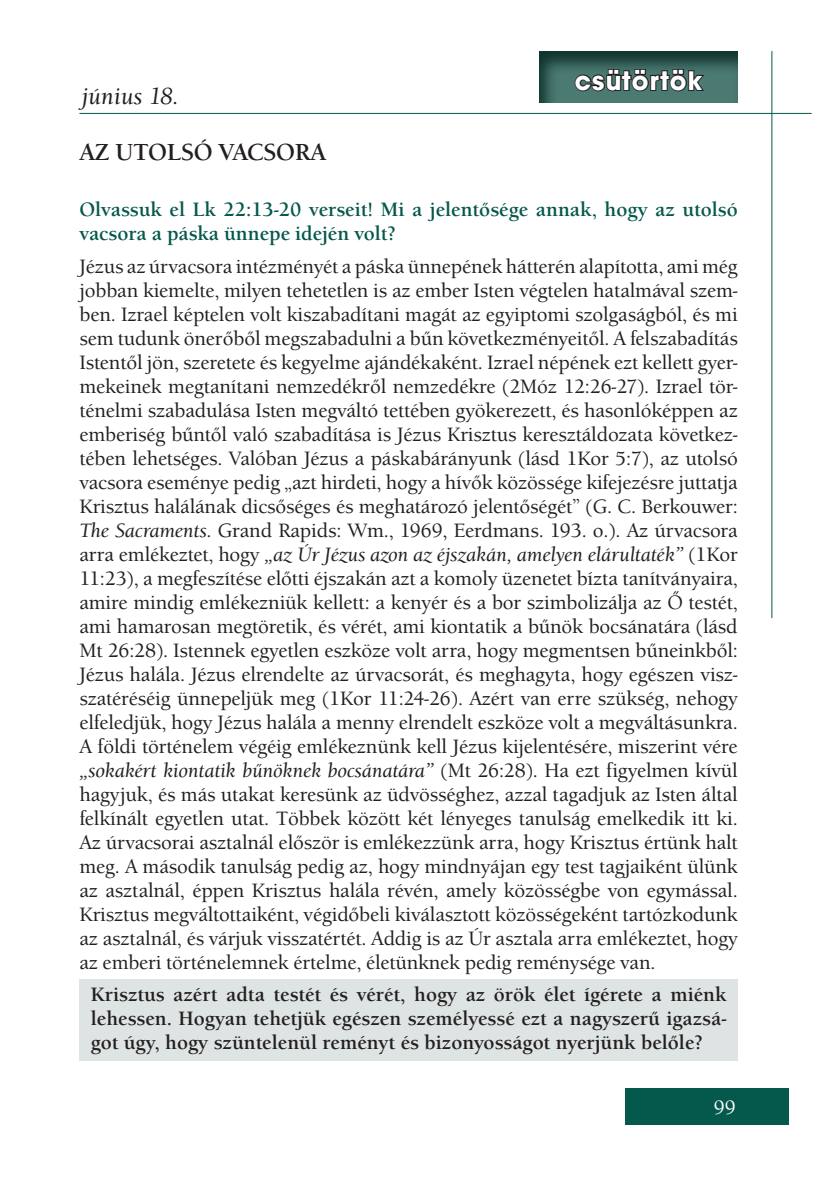
<style>
.page{position:relative;width:840px;height:1191px;background:#fff}
.page>*{position:absolute;margin:0;border:0;box-sizing:border-box;transform-origin:0 0}
.t1{font:700 28px "Avant Gar Got Itc TEE";letter-spacing:.04em;color:#fff}
.t2{font:700 24px "Berkeley Old Sty Itc TEE";color:#231f20}
.t3{font:italic 500 24px "Berkeley Old Sty Itc TEE";color:#231f20}
.t4{font:500 20px/24px "Berkeley Old Sty Itc TEE";letter-spacing:-.01em;color:#231f20;text-align:justify}
.t5{font:700 20px/24px "Berkeley Old Sty Itc TEE";color:#231f20;text-align:justify}
.t6{font:700 20px/24px "Berkeley Old Sty Itc TEE";color:#05584c}
.t7{font:500 20px "Berkeley Old Sty Itc TEE";color:#fff}
.s1{font-style:italic}
</style>
<div class="page">
<div style="left:624px;top:1089px;width:164px;height:36px;background:#05584c"></div>
<hr style="left:79px;top:113px;width:732px;height:1px;background:#05584c">
<hr style="left:771px;top:51px;width:1px;height:567px;background:#05584c">
<div style="left:79px;top:979px;width:658px;height:81px;background:#dee4e3"></div>
<svg style="left:539px;top:51px;width:199px;height:52px;background:#356059"></svg>
<svg style="left:573px;top:68px;width:133px;height:25px;background:#39534f"></svg>
<p class="t3" style="left:81px;top:82px;width:99px">június 18.</p>
<p class="t2" style="left:79px;top:138px;width:248px">AZ UTOLSÓ VACSORA</p>
<h1 class="t1" style="left:574px;top:63px;width:128px">csütörtök</h1>
<p class="t6" style="left:79px;top:198px;width:659px">Olvassuk el Lk 22:13-20 verseit! Mi a jelentősége annak, hogy az utolsó vacsora a páska ünnepe idején volt?</p>
<p class="t4" style="left:79px;top:254px;width:659px">Jézus az úrvacsora intézményét a páska ünnepének hátterén alapította, ami még jobban kiemelte, milyen tehetetlen is az ember Isten végtelen hatalmával szem&shy;ben. Izrael képtelen volt kiszabadítani magát az egyiptomi szolgaságból, és mi sem tudunk önerőből megszabadulni a bűn következményeitől. A felszabadítás Istentől jön, szeretete és kegyelme ajándékaként. Izrael népének ezt kellett gyer&shy;mekeinek megtanítani nemzedékről nemzedékre (2Móz 12:26-27). Izrael tör&shy;ténelmi szabadulása Isten megváltó tettében gyökerezett, és hasonlóképpen az emberiség bűntől való szabadítása is Jézus Krisztus keresztáldozata következ&shy;tében lehetséges. Valóban Jézus a páskabárányunk (lásd 1Kor 5:7), az utolsó vacsora eseménye pedig „azt hirdeti, hogy a hívők közössége kifejezésre juttatja Krisztus halálának dicsőséges és meghatározó jelentőségét” (G. C. Berkouwer:<br><span class="s1">The Sacraments</span>. Grand Rapids: Wm., 1969, Eerdmans. 193. o.). Az úrvacsora arra emlékeztet, hogy <span class="s1">„az Úr Jézus azon az éjszakán, amelyen elárultaték”</span> (1Kor 11:23), a megfeszítése előtti éjszakán azt a komoly üzenetet bízta tanítványaira, amire mindig emlékezniük kellett: a kenyér és a bor szimbolizálja az Ő testét, ami hamarosan megtöretik, és vérét, ami kiontatik a bűnök bocsánatára (lásd Mt 26:28). Istennek egyetlen eszköze volt arra, hogy megmentsen bűneinkből:<br>Jézus halála. Jézus elrendelte az úrvacsorát, és meghagyta, hogy egészen vis - szatéréséig ünnepeljük meg (1Kor 11:24-26). Azért van erre szükség, nehogy elfeledjük, hogy Jézus halála a menny elrendelt eszköze volt a megváltásunkra.<br>A földi történelem végéig emlékeznünk kell Jézus kijelentésére, miszerint vére <span class="s1">„sokakért kiontatik bűnöknek bocsánatára”</span> (Mt 26:28). Ha ezt figyelmen kívül hagyjuk, és más utakat keresünk az üdvösséghez, azzal tagadjuk az Isten által felkínált egyetlen utat. Többek között két lényeges tanulság emelkedik itt ki.<br>Az úrvacsorai asztalnál először is emlékezzünk arra, hogy Krisztus értünk halt meg. A második tanulság pedig az, hogy mindnyájan egy test tagjaiként ülünk az asztalnál, éppen Krisztus halála révén, amely közösségbe von egymással.<br>Krisztus megváltottaiként, végidőbeli kiválasztott közösségeként tartózkodunk az asztalnál, és várjuk visszatértét. Addig is az Úr asztala arra emlékeztet, hogy az emberi történelemnek értelme, életünknek pedig reménysége van.</p>
<p class="t5" style="left:91px;top:983px;width:637px">Krisztus azért adta testét és vérét, hogy az örök élet ígérete a miénk lehessen. Hogyan tehetjük egészen személyessé ezt a nagyszerű igazsá&shy;got úgy, hogy szüntelenül reményt és bizonyosságot nyerjünk belőle?</p>
<p class="t7" style="left:713px;top:1096px;width:24px">99</p>
</div>
